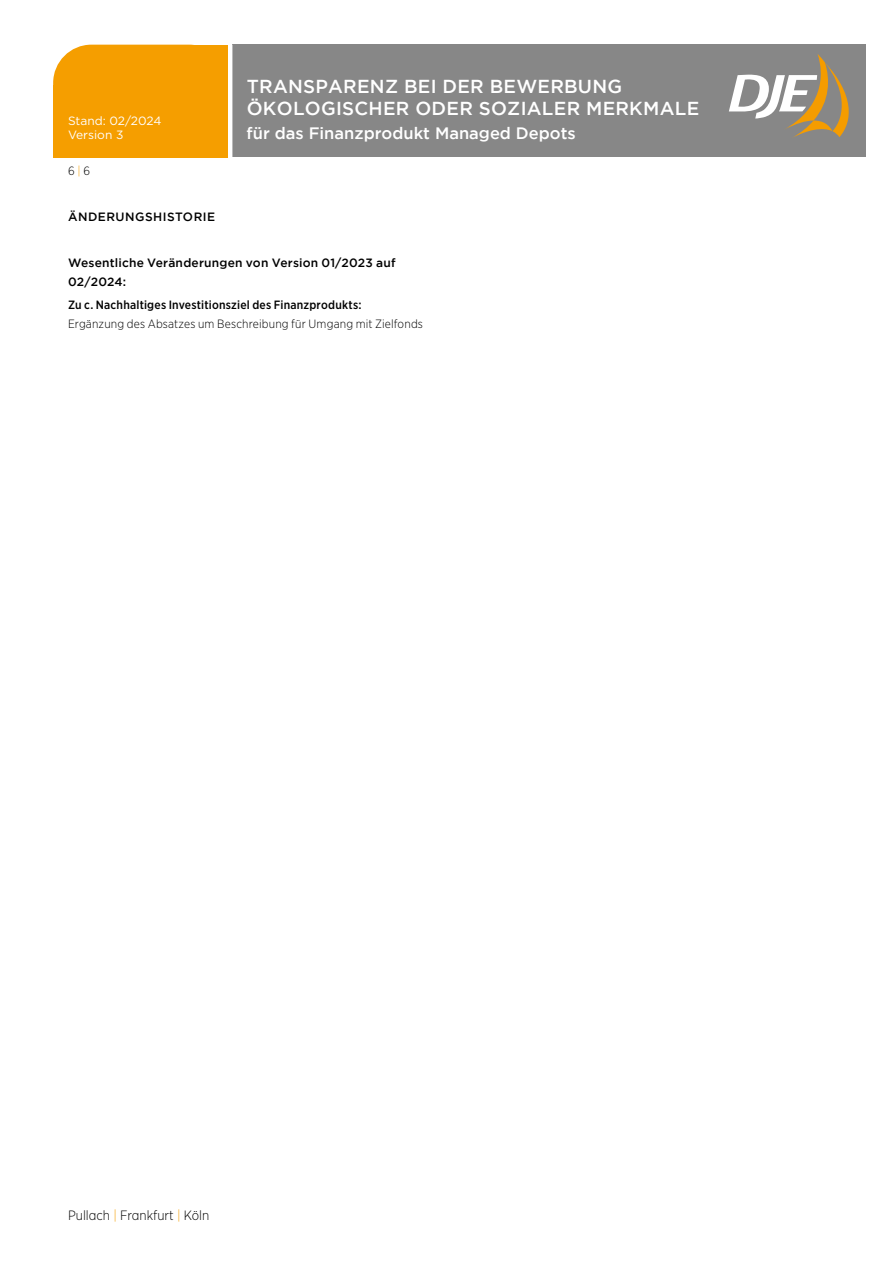
<style>
.page{position:relative;width:893px;height:1263px;background:#fff}
.page>*{position:absolute;margin:0;border:0;box-sizing:border-box;transform-origin:0 0}
.t1{font:500 18.75px/22.5px "Gotham";letter-spacing:.015em;color:#fff}
.t2{font:500 16.5px "Gotham";color:#fff}
.t3{font:300 13.5px "Gotham Narrow";color:#000}
.t4{font:300 12px "Gotham Narrow";letter-spacing:.015em;color:#000}
.t5{font:500 12px/18.8px "Gotham";letter-spacing:.02em;color:#000}
.t6{font:500 12px "Gotham Narrow";letter-spacing:.02em;color:#000}
.t7{font:12px/14.4px "Gotham";color:#fff}
.t8{font:500 12px "Gotham";letter-spacing:.04em;color:#000}
.s1{color:#f59e00}
</style>
<div class="page">
<div style="left:232px;top:45px;width:633px;height:112px;background:#878787"></div>
<div style="left:53px;top:45px;width:174px;height:110px;background:#f59e00;border-radius:38px"></div>
<div style="left:149px;top:45px;width:79px;height:111px;background:#f59e00"></div>
<div style="left:54px;top:85px;width:174px;height:71px;background:#f59e00"></div>
<svg style="left:729px;top:54px;width:120px;height:84px"></svg>
<p class="t7" style="left:68px;top:113px;width:95px">Stand: 02/2024<br>Version 3</p>
<p class="t4" style="left:68px;top:164px;width:24px">6 <span class="s1">|</span> 6</p>
<h1 class="t1" style="left:247px;top:74px;width:454px">TRANSPARENZ BEI DER BEWERBUNG<br>ÖKOLOGISCHER ODER SOZIALER MERKMALE</h1>
<h2 class="t2" style="left:247px;top:124px;width:331px">für das Finanzprodukt Managed Depots</h2>
<p class="t8" style="left:68px;top:210px;width:148px">ÄNDERUNGSHISTORIE</p>
<p class="t5" style="left:68px;top:253px;width:329px">Wesentliche Veränderungen von Version 01/2023 auf<br>02/2024:</p>
<p class="t6" style="left:68px;top:297px;width:295px">Zu c. Nachhaltiges Investitionsziel des Finanzprodukts:</p>
<p class="t4" style="left:68px;top:316px;width:356px">Ergänzung des Absatzes um Beschreibung für Umgang mit Zielfonds</p>
<p class="t3" style="left:68px;top:1206px;width:143px">Pullach <span class="s1">|</span> Frankfurt <span class="s1">|</span> Köln</p>
</div>
